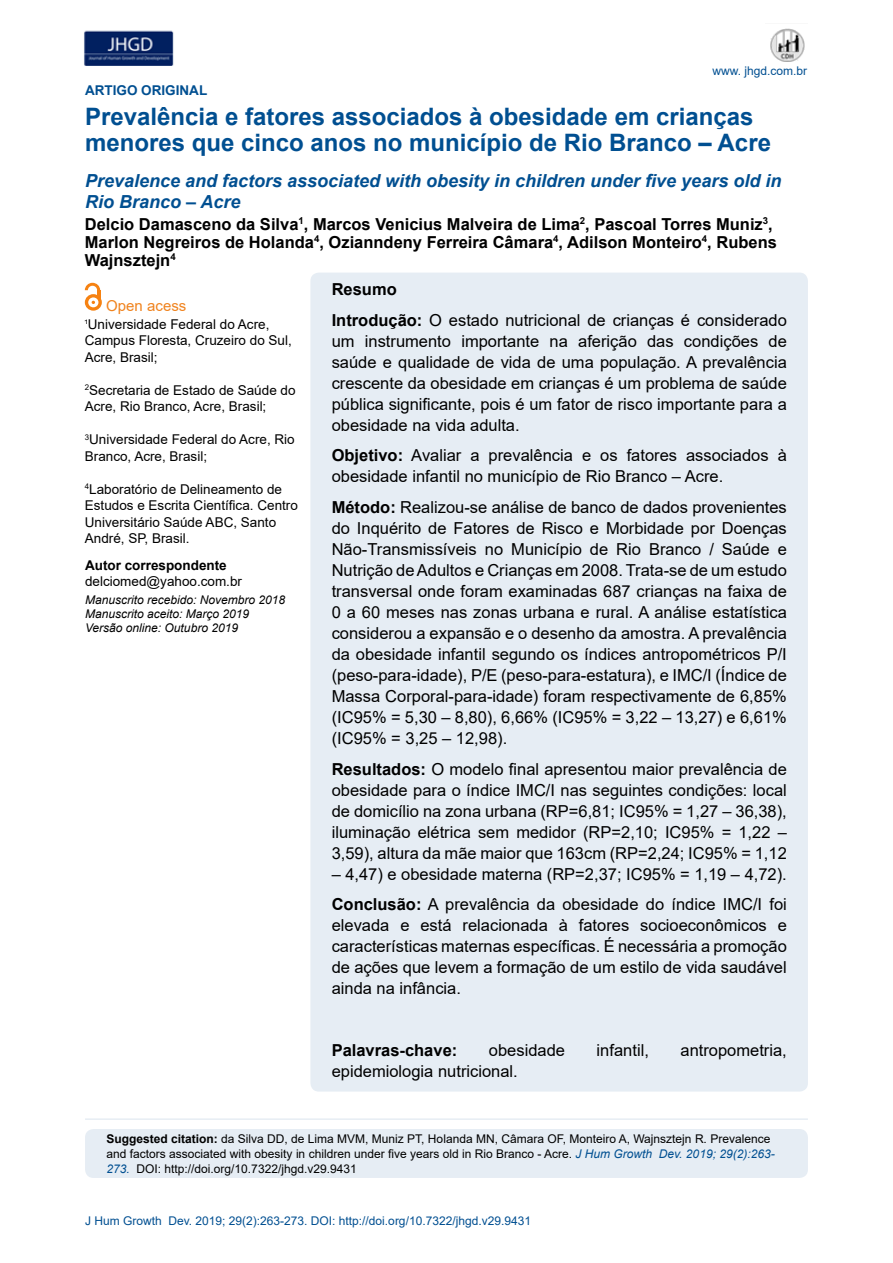
<style>
.page{position:relative;width:893px;height:1263px;background:#fff}
.page>*{position:absolute;margin:0;border:0;box-sizing:border-box;transform-origin:0 0}
.t1{font:700 24px/25.5px "Arial";color:#004f91}
.t2{font:italic 700 18px/21px "Arial";color:#004f91}
.t3{font:16.5px/21px "Arial";color:#000;text-align:justify}
.t4{font:700 16.5px/18px "Arial";color:#000}
.t5{font:15px "Arial";color:#f0831e}
.t6{font:13.5px/16.5px "Arial";color:#000}
.t7{font:700 13.5px "Arial";color:#000}
.t8{font:700 13.5px "Arial";color:#004f91}
.t9{font:12px/15px "Arial";color:#000}
.t10{font:12px "Arial";color:#004f91}
.t11{font:italic 12px/13.5px "Arial";color:#000}
.s1{font-weight:700}
.s2{font-style:italic;color:#004f91}
</style>
<div class="page">
<img style="left:84px;top:30px;width:90px;height:36px">
<img style="left:770px;top:28px;width:35px;height:34px">
<div style="left:310px;top:273px;width:498px;height:818px;background:#e6edf4;border-radius:9px"></div>
<div style="left:85px;top:1129px;width:723px;height:49px;background:#e6edf4;border-radius:9px"></div>
<svg style="left:85px;top:294px;width:17px;height:17px"></svg>
<div style="left:88px;top:297px;width:10px;height:10px;background:#fff;border-radius:50%"></div>
<svg style="left:85px;top:283px;width:15px;height:21px"></svg>
<hr style="left:85px;top:1118px;width:723px;height:2px;background:#e6edf4">
<p class="t10" style="left:712px;top:62px;width:96px">www. jhgd.com.br</p>
<p class="t8" style="left:85px;top:81px;width:124px">ARTIGO ORIGINAL</p>
<h1 class="t1" style="left:85px;top:104px;width:687px">Prevalência e fatores associados à obesidade em crianças menores que cinco anos no município de Rio Branco – Acre</h1>
<p class="t2" style="left:85px;top:171px;width:698px">Prevalence and factors associated with obesity in children under five years old in<br>Rio Branco – Acre</p>
<p class="t4" style="left:85px;top:215px;width:694px">Delcio Damasceno da Silva<sup>1</sup>, Marcos Venicius Malveira de Lima<sup>2</sup>, Pascoal Torres Muniz<sup>3</sup>,<br>Marlon Negreiros de Holanda<sup>4</sup>, Ozianndeny Ferreira Câmara<sup>4</sup>, Adilson Monteiro<sup>4</sup>, Rubens<br>Wajnsztejn<sup>4</sup></p>
<p class="t5" style="left:106px;top:295px;width:82px">Open acess</p>
<p class="t6" style="left:85px;top:316px;width:209px"><sup>1</sup>Universidade Federal do Acre,<br>Campus Floresta, Cruzeiro do Sul,<br>Acre, Brasil;</p>
<p class="t6" style="left:85px;top:382px;width:212px"><sup>2</sup>Secretaria de Estado de Saúde do<br>Acre, Rio Branco, Acre, Brasil;</p>
<p class="t6" style="left:85px;top:431px;width:211px"><sup>3</sup>Universidade Federal do Acre, Rio<br>Branco, Acre, Brasil;</p>
<p class="t6" style="left:85px;top:481px;width:215px"><sup>4</sup>Laboratório de Delineamento de<br>Estudos e Escrita Científica. Centro<br>Universitário Saúde ABC, Santo<br>André, SP, Brasil.</p>
<p class="t7" style="left:85px;top:555px;width:143px">Autor correspondente</p>
<p class="t6" style="left:85px;top:573px;width:159px">delciomed@yahoo.com.br</p>
<p class="t11" style="left:85px;top:594px;width:202px">Manuscrito recebido: Novembro 2018<br>Manuscrito aceito: Março 2019<br>Versão online: Outubro 2019</p>
<p class="t3" style="left:332px;top:273px;width:457px;line-height:30.8px"><span class="s1">Resumo<br>Introdução:</span> O estado nutricional de crianças é considerado</p>
<p class="t3" style="left:332px;top:330px;width:457px">um instrumento importante na aferição das condições de saúde e qualidade de vida de uma população. A prevalência crescente da obesidade em crianças é um problema de saúde pública significante, pois é um fator de risco importante para a obesidade na vida adulta.</p>
<p class="t3" style="left:332px;top:445px;width:457px"><span class="s1">Objetivo:</span> Avaliar a prevalência e os fatores associados à obesidade infantil no município de Rio Branco – Acre.</p>
<p class="t3" style="left:332px;top:496px;width:457px"><span class="s1">Método:</span> Realizou-se análise de banco de dados provenientes do Inquérito de Fatores de Risco e Morbidade por Doenças Não-Transmissíveis no Município de Rio Branco / Saúde e Nutrição de Adultos e Crianças em 2008. Trata-se de um estudo transversal onde foram examinadas 687 crianças na faixa de 0 a 60 meses nas zonas urbana e rural. A análise estatística considerou a expansão e o desenho da amostra. A prevalência da obesidade infantil segundo os índices antropométricos P/I (peso-para-idade), P/E (peso-para-estatura), e IMC/I (Índice de Massa Corporal-para-idade) foram respectivamente de 6,85% (IC95% = 5,30 – 8,80), 6,66% (IC95% = 3,22 – 13,27) e 6,61% (IC95% = 3,25 – 12,98).</p>
<p class="t3" style="left:332px;top:758px;width:457px"><span class="s1">Resultados:</span> O modelo final apresentou maior prevalência de obesidade para o índice IMC/I nas seguintes condições: local de domicílio na zona urbana (RP=6,81; IC95% = 1,27 – 36,38), iluminação elétrica sem medidor (RP=2,10; IC95% = 1,22 – 3,59), altura da mãe maior que 163cm (RP=2,24; IC95% = 1,12</p>
<p class="t3" style="left:332px;top:858px;width:457px;line-height:30.8px">– 4,47) e obesidade materna (RP=2,37; IC95% = 1,19 – 4,72).<br><span class="s1">Conclusão:</span> A prevalência da obesidade do índice IMC/I foi</p>
<p class="t3" style="left:332px;top:915px;width:457px">elevada e está relacionada à fatores socioeconômicos e características maternas específicas. É necessária a promoção de ações que levem a formação de um estilo de vida saudável ainda na infância.</p>
<p class="t4" style="left:332px;top:1041px;width:127px">Palavras-chave:</p>
<p class="t3" style="left:489px;top:1039px;width:78px">obesidade</p>
<p class="t3" style="left:597px;top:1039px;width:54px">infantil,</p>
<p class="t3" style="left:680px;top:1039px;width:108px">antropometria,</p>
<p class="t3" style="left:332px;top:1060px;width:188px">epidemiologia nutricional.</p>
<p class="t9" style="left:107px;top:1131px;width:670px"><span class="s1">Suggested citation:</span> da Silva DD, de Lima MVM, Muniz PT, Holanda MN, Câmara OF, Monteiro A, Wajnsztejn R. Prevalence and factors associated with obesity in children under five years old in Rio Branco - Acre. <span class="s2">J Hum Growth Dev. 2019; 29(2):263-<br>273.</span> DOI: http://doi.org/10.7322/jhgd.v29.9431</p>
<p class="t10" style="left:85px;top:1212px;width:448px">J Hum Growth Dev. 2019; 29(2):263-273. DOI: http://doi.org/10.7322/jhgd.v29.9431</p>
</div>
